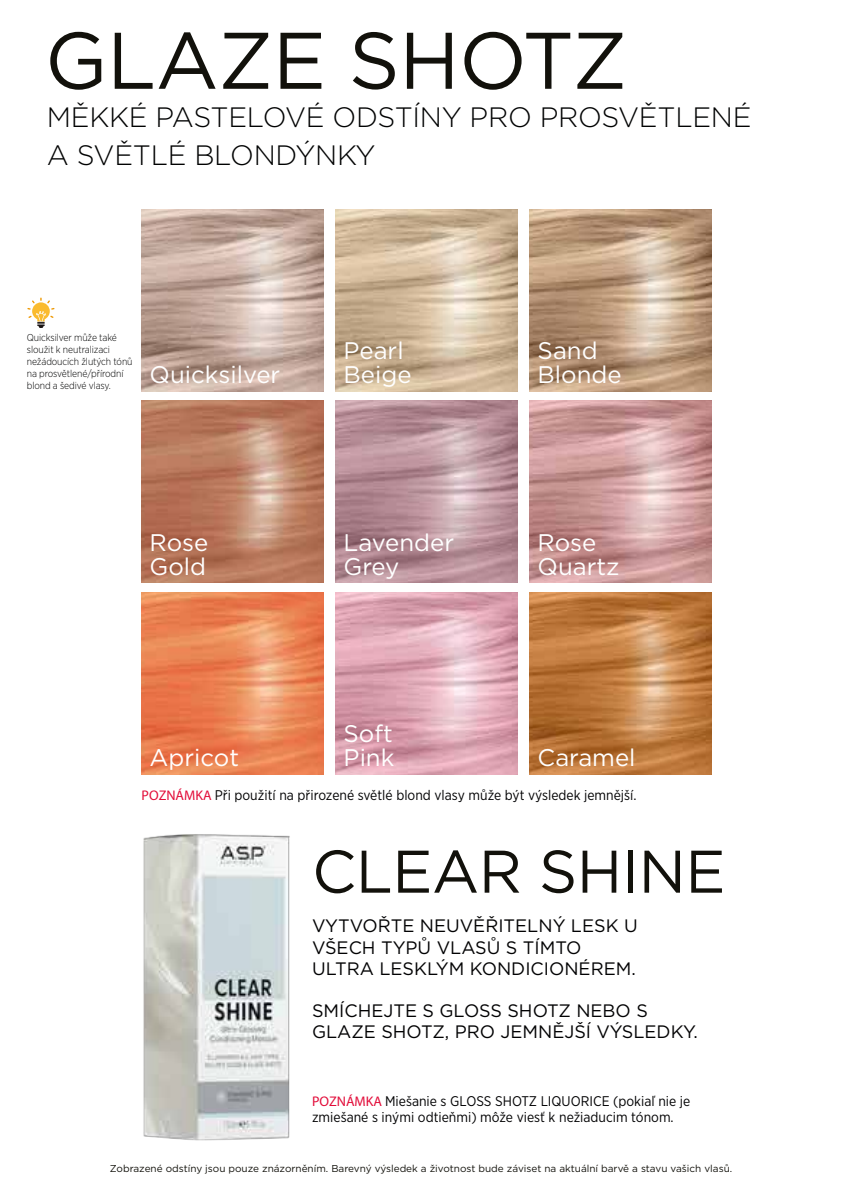
<style>
.page{position:relative;width:842px;height:1191px;background:#fff}
.page>*{position:absolute;margin:0;border:0;box-sizing:border-box;transform-origin:0 0}
.t1{font:80px "Gotham";letter-spacing:-.01em;color:#12110b}
.t2{font:60px "Gotham";letter-spacing:-.01em;color:#12110b}
.t3{font:300 28px/37.8px "Gotham";letter-spacing:-.01em;color:#010202}
.t4{font:24px/24px "Gotham";color:#fff}
.t5{font:18px/21.6px "Gotham";color:#020203}
.t6{font:14px/16.8px "Gotham Narrow";color:#020203}
.t7{font:10px "Gotham";color:#12110b}
.t8{font:300 10px/12px "Gotham Narrow";letter-spacing:-.01em;color:#010202}
.s1{font-weight:500;color:#e20c39}
</style>
<div class="page">
<img style="left:142px;top:210px;width:181px;height:181px">
<img style="left:142px;top:592px;width:181px;height:182px">
<img style="left:142px;top:401px;width:181px;height:182px">
<img style="left:336px;top:210px;width:181px;height:181px">
<img style="left:336px;top:592px;width:181px;height:182px">
<img style="left:336px;top:401px;width:181px;height:182px">
<img style="left:530px;top:210px;width:181px;height:181px">
<img style="left:530px;top:592px;width:181px;height:182px">
<img style="left:530px;top:401px;width:181px;height:182px">
<svg style="left:27px;top:297px;width:28px;height:31px"></svg>
<img style="left:143px;top:834px;width:147px;height:307px">
<h1 class="t1" style="left:45px;top:9px;width:584px">GLAZE SHOTZ</h1>
<h3 class="t3" style="left:47px;top:98px;width:706px">MĚKKÉ PASTELOVÉ ODSTÍNY PRO PROSVĚTLENÉ<br>A SVĚTLÉ BLONDÝNKY</h3>
<p class="t8" style="left:27px;top:331px;width:107px">Quicksilver může také sloužit k neutralizaci nežádoucích žlutých tónů na prosvětlené/přírodní blond a šedivé vlasy.</p>
<h3 class="t4" style="left:150px;top:362px;width:132px">Quicksilver</h3>
<h3 class="t4" style="left:150px;top:529px;width:60px">Rose<br>Gold</h3>
<h3 class="t4" style="left:344px;top:338px;width:69px">Pearl<br>Beige</h3>
<h3 class="t4" style="left:344px;top:529px;width:112px">Lavender<br>Grey</h3>
<h3 class="t4" style="left:538px;top:338px;width:86px">Sand<br>Blonde</h3>
<h3 class="t4" style="left:538px;top:529px;width:83px">Rose<br>Quartz</h3>
<h3 class="t4" style="left:344px;top:721px;width:52px">Soft<br>Pink</h3>
<h3 class="t4" style="left:538px;top:744px;width:99px">Caramel</h3>
<p class="t6" style="left:142px;top:786px;width:496px"><span class="s1">POZNÁMKA</span> Při použití na přirozené světlé blond vlasy může být výsledek jemnější.</p>
<h3 class="t4" style="left:150px;top:744px;width:91px">Apricot</h3>
<h2 class="t2" style="left:312px;top:833px;width:415px">CLEAR SHINE</h2>
<p class="t5" style="left:312px;top:914px;width:327px">VYTVOŘTE NEUVĚŘITELNÝ LESK U<br>VŠECH TYPŮ VLASŮ S TÍMTO<br>ULTRA LESKLÝM KONDICIONÉREM.</p>
<p class="t5" style="left:312px;top:999px;width:387px">SMÍCHEJTE S GLOSS SHOTZ NEBO S<br>GLAZE SHOTZ, PRO JEMNĚJŠÍ VÝSLEDKY.</p>
<p class="t6" style="left:312px;top:1092px;width:380px"><span class="s1">POZNÁMKA</span> Miešanie s GLOSS SHOTZ LIQUORICE (pokiaľ nie je zmiešané s inými odtieňmi) môže viesť k nežiaducim tónom.</p>
<p class="t7" style="left:110px;top:1161px;width:624px">Zobrazené odstíny jsou pouze znázorněním. Barevný výsledek a životnost bude záviset na aktuální barvě a stavu vašich vlasů.</p>
</div>
